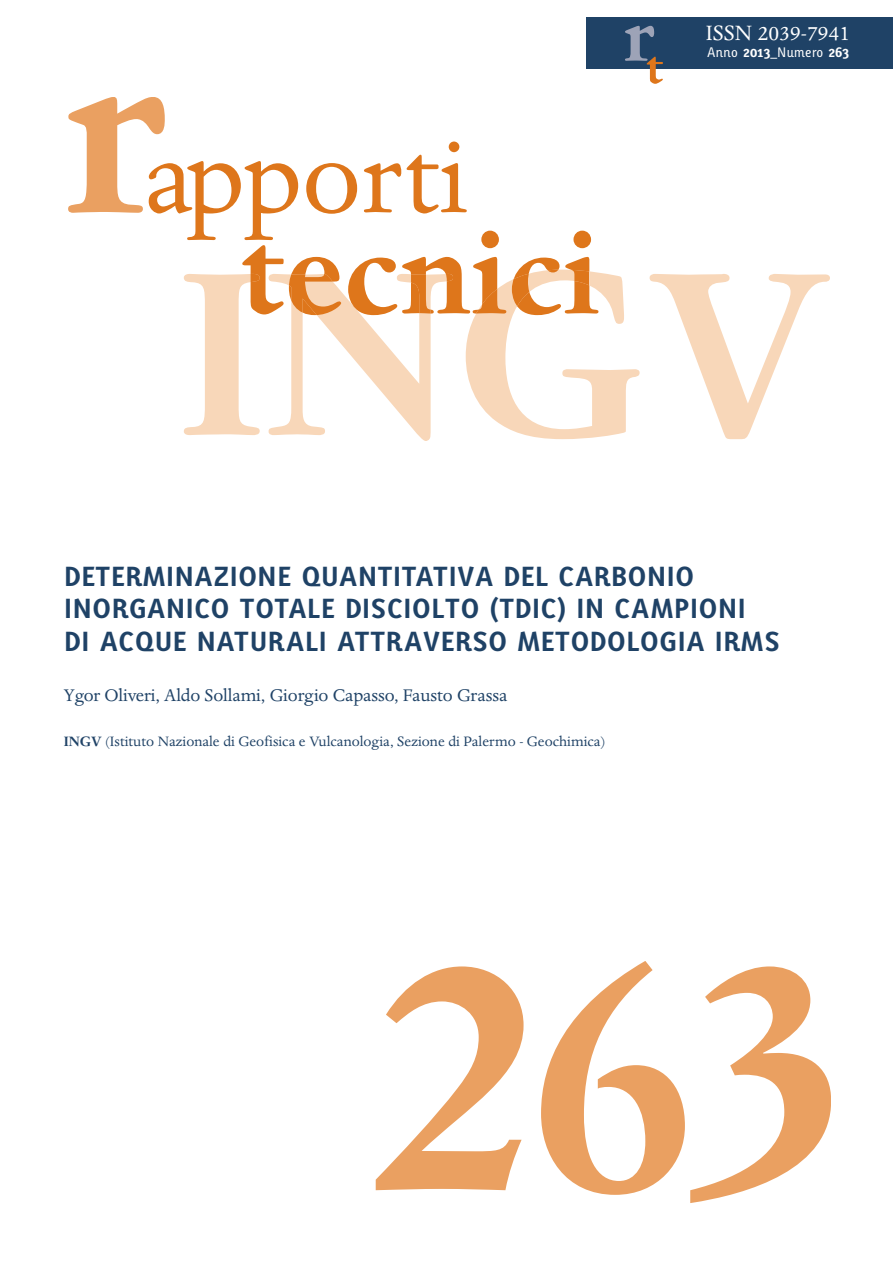
<style>
.page{position:relative;width:893px;height:1263px;background:#fff}
.page>*{position:absolute;margin:0;border:0;box-sizing:border-box;transform-origin:0 0}
.t1{font:700 132px "Dante";color:#de761b}
.t2{font:117px "Dante";color:#de761b}
.t3{font:700 51.6px "Dante";color:#de761b}
.t4{font:700 27px/32.4px "Karbid";color:#1f4266}
.t5{font:24px "Dante";color:#fff}
.t6{font:19.5px "Dante";letter-spacing:-.005em;color:#1f4266}
.t7{font:15.75px "Dante";color:#1f4266}
.t8{font:13.5px "Karbid";color:#fff}
.s1{font-weight:700}
</style>
<div class="page">
<svg style="left:376px;top:961px;width:455px;height:242px"></svg>
<div style="left:587px;top:17px;width:306px;height:51px;background:#1f4266"></div>
<img style="left:625px;top:26px;width:29px;height:35px">
<svg style="left:68px;top:97px;width:97px;height:116px"></svg>
<svg style="left:184px;top:271px;width:646px;height:170px"></svg>
<svg style="left:251px;top:270px;width:338px;height:45px"></svg>
<h2 class="t2" style="left:144px;top:134px;width:325px">apporti</h2>
<h1 class="t1" style="left:240px;top:225px;width:360px">tecnici</h1>
<h3 class="t3" style="left:646px;top:49px;width:19px">t</h3>
<p class="t5" style="left:706px;top:24px;width:146px">ISSN 2039-7941</p>
<p class="t8" style="left:707px;top:47px;width:143px">Anno <span class="s1">2013</span>_Numero <span class="s1">263</span></p>
<p class="t4" style="left:64px;top:562px;width:718px">DETERMINAZIONE QUANTITATIVA DEL CARBONIO<br>INORGANICO TOTALE DISCIOLTO (TDIC) IN CAMPIONI<br>DI ACQUE NATURALI ATTRAVERSO METODOLOGIA IRMS</p>
<p class="t6" style="left:64px;top:688px;width:445px">Ygor Oliveri, Aldo Sollami, Giorgio Capasso, Fausto Grassa</p>
<p class="t7" style="left:64px;top:736px;width:543px"><span class="s1">INGV</span> (Istituto Nazionale di Geofisica e Vulcanologia, Sezione di Palermo - Geochimica)</p>
</div>
